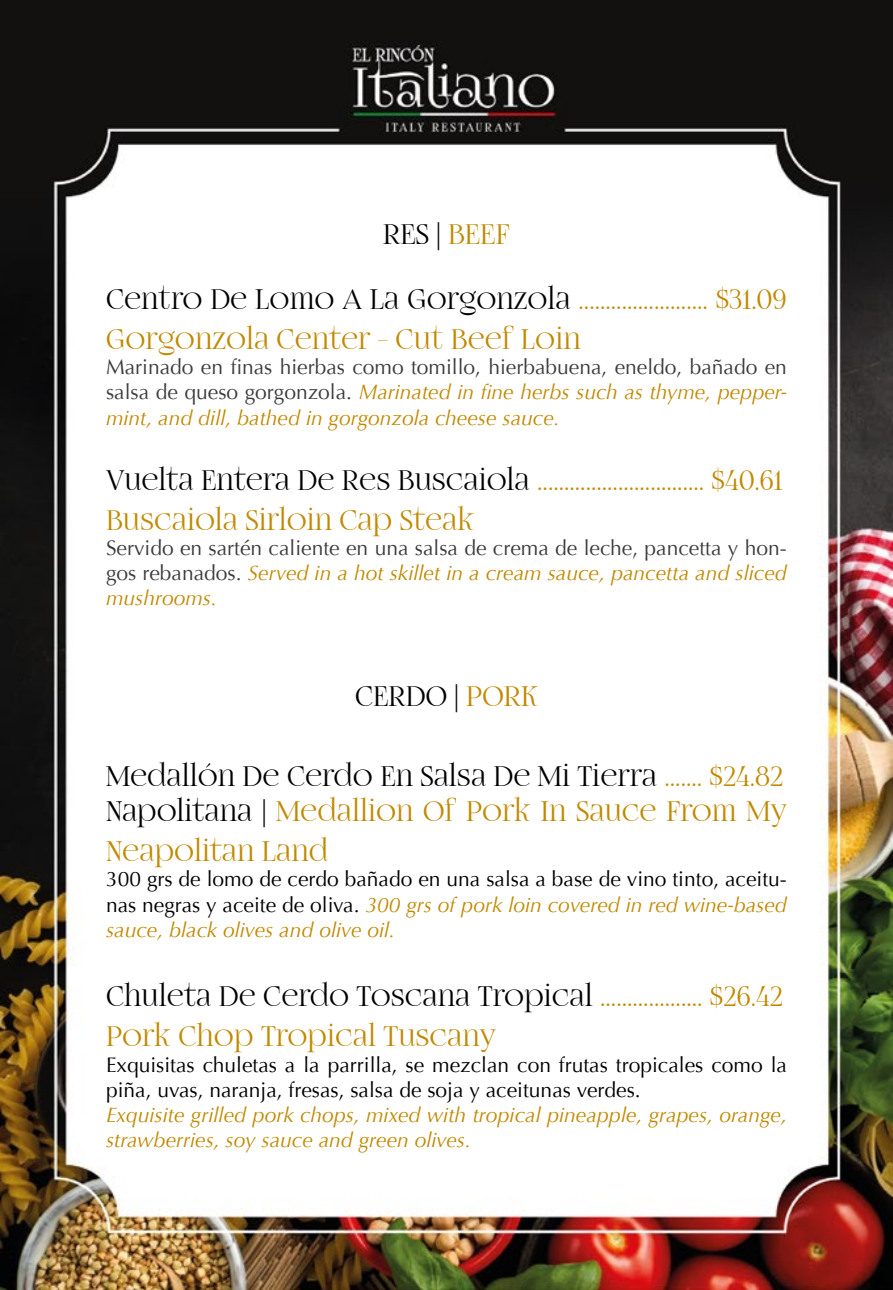
<style>
.page{position:relative;width:893px;height:1290px;background:#fff}
.page>*{position:absolute;margin:0;border:0;box-sizing:border-box;transform-origin:0 0}
.t1{font:33.25px/39.9px "Fogtwo No 5";color:#c08900}
.t2{font:33.25px/35px "Fogtwo No 5";color:#000}
.t3{font:21px/25.2px "Optima";color:#3c3c3b;text-align:justify}
.t4{font:21px/25.2px "Optima";color:#000;text-align:justify}
.t5{font:italic 21px/25.2px "Optima";color:#c08900}
.s1{color:#000}
.s2{font-style:italic;color:#c08900}
.s3{color:#c08900}
</style>
<div class="page">
<img style="left:0;top:0;width:893px;height:1290px">
<h1 class="t1" style="left:106px;top:202px;width:682px;line-height:65.1px;text-align:center"><span class="s1">RES |</span> BEEF<br><span class="s1">Centro De Lomo A La Gorgonzola</span> ........................ $31.09</h1>
<h1 class="t1" style="left:106px;top:320px;width:476px">Gorgonzola Center - Cut Beef Loin</h1>
<p class="t3" style="left:106px;top:355px;width:682px">Marinado en finas hierbas como tomillo, hierbabuena, eneldo, bañado en salsa de queso gorgonzola. <span class="s2">Marinated in fine herbs such as thyme, pepper&shy;mint, and dill, bathed in gorgonzola cheese sauce.</span></p>
<h1 class="t1" style="left:106px;top:461px;width:678px"><span class="s1">Vuelta Entera De Res Buscaiola</span> ............................... $40.61<br>Buscaiola Sirloin Cap Steak</h1>
<p class="t3" style="left:106px;top:535px;width:682px">Servido en sartén caliente en una salsa de crema de leche, pancetta y hon&shy;gos rebanados. <span class="s2">Served in a hot skillet in a cream sauce, pancetta and sliced mushrooms.</span></p>
<h1 class="t2" style="left:355px;top:680px;width:184px">CERDO | <span class="s3">PORK</span></h1>
<h1 class="t2" style="left:106px;top:760px;width:682px">Medallón De Cerdo En Salsa De Mi Tierra <span class="s3">....... $24.82<br></span>Napolitana | <span class="s3">Medallion Of Pork In Sauce From My</span></h1>
<h1 class="t1" style="left:106px;top:832px;width:224px">Neapolitan Land</h1>
<p class="t4" style="left:106px;top:867px;width:682px">300 grs de lomo de cerdo bañado en una salsa a base de vino tinto, aceitu&shy;nas negras y aceite de oliva. <span class="s2">300 grs of pork loin covered in red wine-based sauce, black olives and olive oil.</span></p>
<h1 class="t1" style="left:106px;top:977px;width:678px"><span class="s1">Chuleta De Cerdo Toscana Tropical</span> ................... $26.42<br>Pork Chop Tropical Tuscany</h1>
<p class="t4" style="left:106px;top:1052px;width:682px">Exquisitas chuletas a la parrilla, se mezclan con frutas tropicales como la piña, uvas, naranja, fresas, salsa de soja y aceitunas verdes.</p>
<p class="t5" style="left:106px;top:1102px;width:682px">Exquisite grilled pork chops, mixed with tropical pineapple, grapes, orange, strawberries, soy sauce and green olives.</p>
</div>
